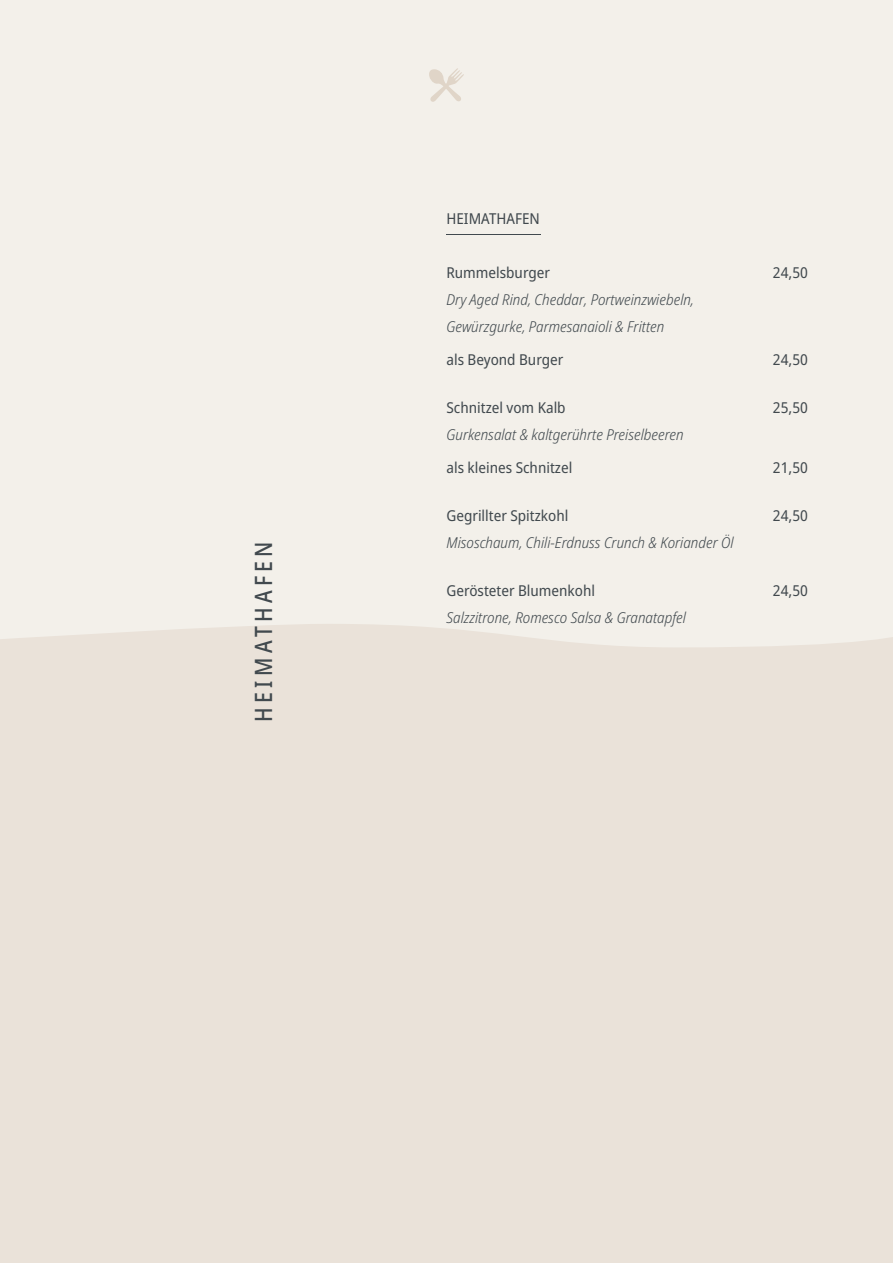
<style>
.page{position:relative;width:893px;height:1263px;background:#f3f0ea}
.page>*{position:absolute;margin:0;border:0;box-sizing:border-box;transform-origin:0 0}
.t1{font:500 semi-condensed 24px "Noto Sans";letter-spacing:.2em;color:#41494e;scale:.9 1}
.t2{font:italic 300 semi-condensed 15px/27px "Noto Sans";color:#41494e}
.t3{font:semi-condensed 15px "Noto Sans";color:#41494e}
</style>
<div class="page">
<div style="left:0;top:624px;width:893px;height:639px;background:#eae2d9"></div>
<svg style="left:429px;top:68px;width:35px;height:34px"></svg>
<hr style="left:447px;top:234px;width:94px;height:1px;background:#41494e">
<h1 class="t1" style="left:247px;top:722px;width:202px;rotate:-90deg">HEIMATHAFEN</h1>
<p class="t3" style="left:446px;top:208px;width:95px">HEIMATHAFEN</p>
<p class="t3" style="left:446px;top:262px;width:105px">Rummelsburger</p>
<p class="t3" style="left:773px;top:262px;width:36px">24,50</p>
<p class="t2" style="left:446px;top:286px;width:249px">Dry Aged Rind, Cheddar, Portweinzwiebeln,<br>Gewürzgurke, Parmesanaioli &amp; Fritten</p>
<p class="t3" style="left:446px;top:349px;width:118px">als Beyond Burger</p>
<p class="t3" style="left:773px;top:349px;width:36px">24,50</p>
<p class="t3" style="left:446px;top:397px;width:121px">Schnitzel vom Kalb</p>
<p class="t3" style="left:773px;top:397px;width:36px">25,50</p>
<p class="t2" style="left:446px;top:421px;width:239px">Gurkensalat &amp; kaltgerührte Preiselbeeren</p>
<p class="t3" style="left:446px;top:457px;width:127px">als kleines Schnitzel</p>
<p class="t3" style="left:773px;top:457px;width:36px">21,50</p>
<p class="t3" style="left:446px;top:505px;width:123px">Gegrillter Spitzkohl</p>
<p class="t3" style="left:773px;top:505px;width:36px">24,50</p>
<p class="t2" style="left:446px;top:529px;width:289px">Misoschaum, Chili-Erdnuss Crunch &amp; Koriander Öl</p>
<p class="t3" style="left:446px;top:580px;width:150px">Gerösteter Blumenkohl</p>
<p class="t3" style="left:773px;top:580px;width:36px">24,50</p>
<p class="t2" style="left:446px;top:604px;width:241px">Salzzitrone, Romesco Salsa &amp; Granatapfel</p>
</div>
